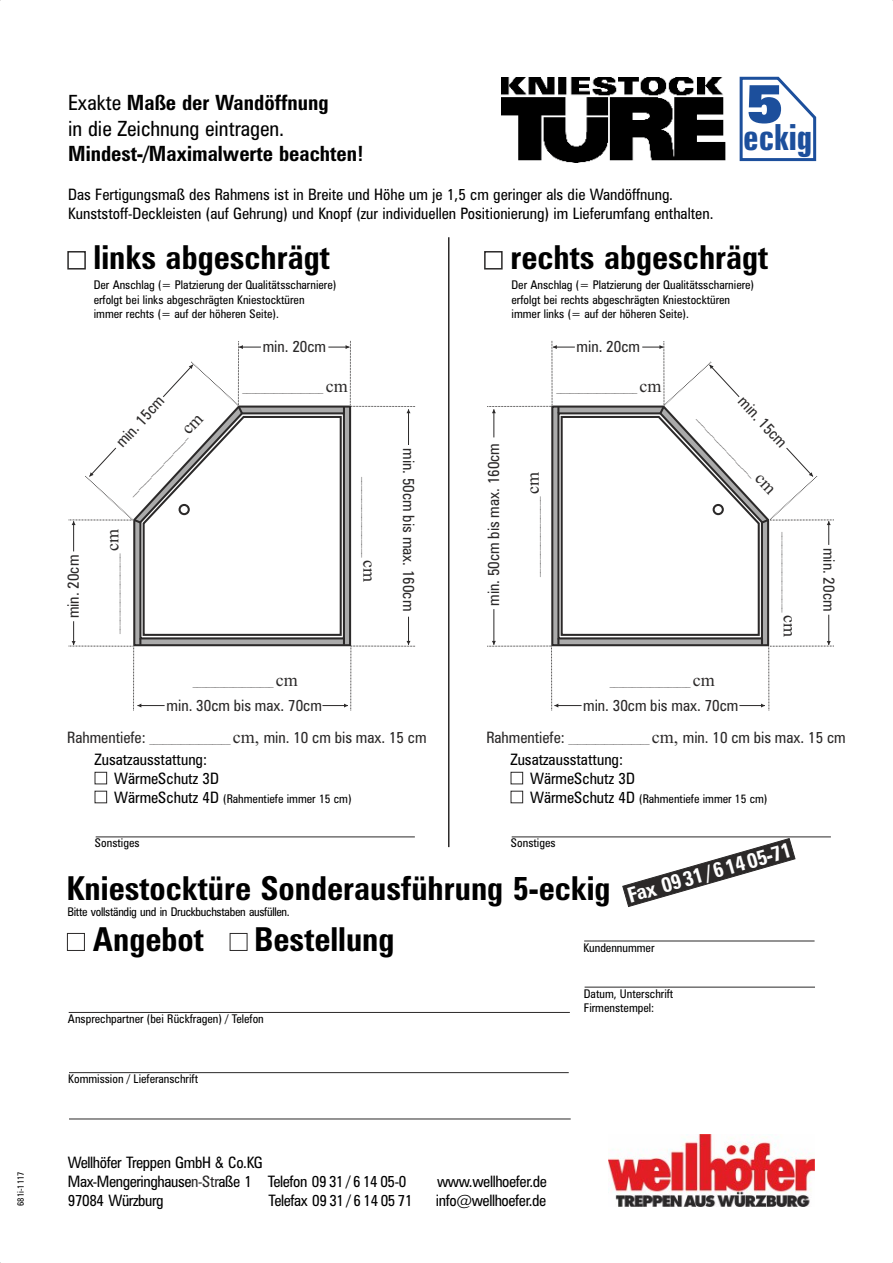
<style>
.page{position:relative;width:893px;height:1263px;background:#fff}
.page>*{position:absolute;margin:0;border:0;box-sizing:border-box;transform-origin:0 0}
.t1{font:900 54px "Zurich BT";color:#1c4f9c}
.t2{font:700 extra-condensed 36px "Zurich BT";color:#1c4f9c}
.t3{font:700 condensed 33px "Zurich BT";color:#000}
.t4{font:condensed 21px/25.2px "Zurich BT";color:#000}
.t5{font:700 condensed 21px "Zurich BT";color:#000}
.t6{font:700 condensed 21px "Zurich BT";color:#fff}
.t7{font:condensed 15.75px/18.9px "Zurich BT";color:#000}
.t8{font:condensed 15.75px "Zurich BT";color:#2b2929}
.t9{font:condensed 15.75px/18.9px "Zurich BT";letter-spacing:-.025em;color:#000}
.t10{font:condensed 12px/14.4px "Zurich BT";color:#000}
.t11{font:condensed 12px "Zurich BT";letter-spacing:-.025em;color:#000}
.t12{font:9px "Times New Roman";color:#2b2929}
.t13{font:condensed 9px "Zurich BT";color:#000}
.s1{font-weight:700}
.s2{font-size:18px}
.s3{font-family:"Times New Roman";font-stretch:normal;font-size:9px}
.s4{font-family:"Times New Roman";font-stretch:normal;font-size:18px}
.s5{font-size:15.75px}
.s6{font-family:"Arial Narrow";font-stretch:normal}
.s7{color:#2b2929}
</style>
<div class="page">
<img style="left:608px;top:1135px;width:206px;height:71px">
<img style="left:502px;top:78px;width:223px;height:85px">
<hr style="left:69px;top:1012px;width:501px;height:1px;background:#2b2929">
<hr style="left:584px;top:941px;width:231px;height:1px;background:#2b2929">
<hr style="left:585px;top:987px;width:230px;height:1px;background:#2b2929">
<hr style="left:69px;top:1072px;width:500px;height:1px;background:#2b2929">
<hr style="left:69px;top:1119px;width:502px;height:1px;background:#2b2929">
<div style="left:67px;top:933px;width:18px;height:18px;border:1px solid #2b2929"></div>
<div style="left:230px;top:933px;width:17px;height:18px;border:1px solid #2b2929"></div>
<div style="left:95px;top:772px;width:12px;height:12px;border:1px solid #2b2929"></div>
<svg style="left:622px;top:838px;width:173px;height:69px"></svg>
<svg style="left:739px;top:76px;width:78px;height:86px"></svg>
<svg style="left:487px;top:341px;width:347px;height:369px"></svg>
<svg style="left:68px;top:341px;width:347px;height:369px"></svg>
<div style="left:67px;top:251px;width:19px;height:19px;border:2px solid #2b2929"></div>
<div style="left:484px;top:251px;width:19px;height:19px;border:2px solid #2b2929"></div>
<hr style="left:96px;top:837px;width:319px;height:1px;background:#2b2929">
<hr style="left:448px;top:237px;width:1px;height:610px;background:#2b2929">
<div style="left:95px;top:791px;width:12px;height:12px;border:1px solid #2b2929"></div>
<div style="left:511px;top:772px;width:12px;height:12px;border:1px solid #2b2929"></div>
<hr style="left:512px;top:837px;width:319px;height:1px;background:#2b2929">
<div style="left:511px;top:791px;width:12px;height:12px;border:1px solid #2b2929"></div>
<p class="t13" style="left:17px;top:1206px;width:36px;rotate:-90deg">681i-1117</p>
<h3 class="t4" style="left:68px;top:92px;width:262px">Exakte <span class="s1">Maße der Wandöffnung </span>in die Zeichnung eintragen.</h3>
<h3 class="t5" style="left:68px;top:145px;width:297px">Mindest-/Maximalwerte beachten!</h3>
<h3 class="t7" style="left:68px;top:186px;width:606px">Das Fertigungsmaß des Rahmens ist in Breite und Höhe um je 1,5 cm geringer als die Wandöffnung.</h3>
<h3 class="t7" style="left:68px;top:205px;width:647px">Kunststoff-Deckleisten (auf Gehrung) und Knopf (zur individuellen Positionierung) im Lieferumfang enthalten.</h3>
<h1 class="t1" style="left:746px;top:82px;width:40px">5</h1>
<h2 class="t2" style="left:743px;top:123px;width:70px">eckig</h2>
<h3 class="t3" style="left:94px;top:244px;width:238px">links abgeschrägt</h3>
<h3 class="t3" style="left:510px;top:244px;width:259px">rechts abgeschrägt</h3>
<h3 class="t8" style="left:67px;top:618px;width:65px;rotate:-90deg">min. 20cm</h3>
<p class="t10" style="left:94px;top:279px;width:244px">Der Anschlag (= Platzierung der Qualitätsscharniere) erfolgt bei links abgeschrägten Kniestocktüren immer rechts (= auf der höheren Seite).</p>
<h3 class="t8" style="left:114px;top:441px;width:65px;rotate:-48deg">min. 15cm</h3>
<p class="t12" style="left:127px;top:492px;width:107px;rotate:-47deg">__________________ <span class="s2">cm</span></p>
<p class="t12" style="left:112px;top:634px;width:107px;rotate:-90deg">__________________ <span class="s2">cm</span></p>
<h3 class="t8" style="left:263px;top:340px;width:65px">min. 20cm</h3>
<p class="t12" style="left:242px;top:386px;width:107px">__________________ <span class="s2">cm</span></p>
<p class="t12" style="left:370px;top:477px;width:107px;rotate:90deg">__________________ <span class="s2">cm</span></p>
<p class="t12" style="left:193px;top:680px;width:107px">__________________ <span class="s2">cm</span></p>
<h3 class="t8" style="left:167px;top:699px;width:157px">min. 30cm bis max. 70cm</h3>
<h3 class="t8" style="left:415px;top:448px;width:164px;rotate:90deg">min. 50cm bis max. 160cm</h3>
<h3 class="t8" style="left:487px;top:606px;width:164px;rotate:-90deg">min. 50cm bis max. 160cm</h3>
<p class="t10" style="left:512px;top:279px;width:244px">Der Anschlag (= Platzierung der Qualitätsscharniere) erfolgt bei rechts abgeschrägten Kniestocktüren immer links (= auf der höheren Seite).</p>
<h3 class="t8" style="left:577px;top:340px;width:65px">min. 20cm</h3>
<p class="t12" style="left:556px;top:386px;width:107px">__________________ <span class="s2">cm</span></p>
<p class="t12" style="left:532px;top:577px;width:107px;rotate:-90deg">__________________ <span class="s2">cm</span></p>
<h3 class="t8" style="left:746px;top:394px;width:65px;rotate:47deg">min. 15cm</h3>
<p class="t12" style="left:702px;top:413px;width:107px;rotate:47deg">__________________ <span class="s2">cm</span></p>
<p class="t12" style="left:790px;top:532px;width:107px;rotate:90deg">__________________ <span class="s2">cm</span></p>
<p class="t12" style="left:610px;top:680px;width:107px">__________________ <span class="s2">cm</span></p>
<h3 class="t8" style="left:583px;top:699px;width:157px">min. 30cm bis max. 70cm</h3>
<h3 class="t8" style="left:835px;top:548px;width:65px;rotate:90deg">min. 20cm</h3>
<h3 class="t8" style="left:67px;top:731px;width:361px">Rahmentiefe: <span class="s3">__________________</span> <span class="s4">cm,</span> min. 10 cm bis max. 15 cm</h3>
<h3 class="t8" style="left:486px;top:731px;width:361px">Rahmentiefe: <span class="s3">__________________</span> <span class="s4">cm,</span> min. 10 cm bis max. 15 cm</h3>
<h3 class="t7" style="left:114px;top:751px;width:106px;text-indent:-19px">Zusatzausstattung:<br>WärmeSchutz 3D</h3>
<p class="t10" style="left:114px;top:792px;width:239px"><span class="s5">WärmeSchutz 4D</span> (Rahmentiefe immer 15 cm)</p>
<h3 class="t7" style="left:530px;top:751px;width:106px;text-indent:-19px">Zusatzausstattung:<br>WärmeSchutz 3D</h3>
<p class="t10" style="left:530px;top:792px;width:239px"><span class="s5">WärmeSchutz 4D</span> (Rahmentiefe immer 15 cm)</p>
<p class="t10" style="left:511px;top:837px;width:46px">Sonstiges</p>
<p class="t10" style="left:95px;top:837px;width:46px">Sonstiges</p>
<h3 class="t6" style="left:626px;top:887px;width:171px;rotate:-16deg">Fax 0931/61405-71</h3>
<h3 class="t3" style="left:67px;top:875px;width:545px">Kniestocktüre Sonderausführung 5-eckig</h3>
<p class="t11" style="left:67px;top:907px;width:224px">Bitte vollständig und in Druckbuchstaben ausfüllen.</p>
<h3 class="t3" style="left:93px;top:926px;width:112px">Angebot</h3>
<h3 class="t3" style="left:254px;top:926px;width:142px">Bestellung</h3>
<p class="t10" style="left:68px;top:1012px;width:197px">Ansprechpartner (bei Rückfragen) / Telefon</p>
<p class="t10" style="left:68px;top:1073px;width:131px">Kommission / Lieferanschrift</p>
<h3 class="t9" style="left:68px;top:1154px;width:340px">Wellhöfer Treppen GmbH <span class="s6">&amp;</span> Co.KG<br>Max-Mengeringhause<span class="s7">n-Str</span>aße 1 Telefon 09 31 / 6 14 05-0</h3>
<h3 class="t9" style="left:437px;top:1173px;width:111px">www.wellhoefer.de</h3>
<h3 class="t9" style="left:68px;top:1192px;width:97px">97084 Würzburg</h3>
<h3 class="t9" style="left:269px;top:1192px;width:145px">Telefax 09 31 / 6 14 05 71</h3>
<h3 class="t9" style="left:436px;top:1192px;width:112px">info@wellhoefer.de</h3>
<p class="t10" style="left:583px;top:941px;width:73px">Kundennummer</p>
<p class="t10" style="left:584px;top:988px;width:91px;line-height:13.5px">Datum, Unterschrift<br>Firmenstempel:</p>
</div>
